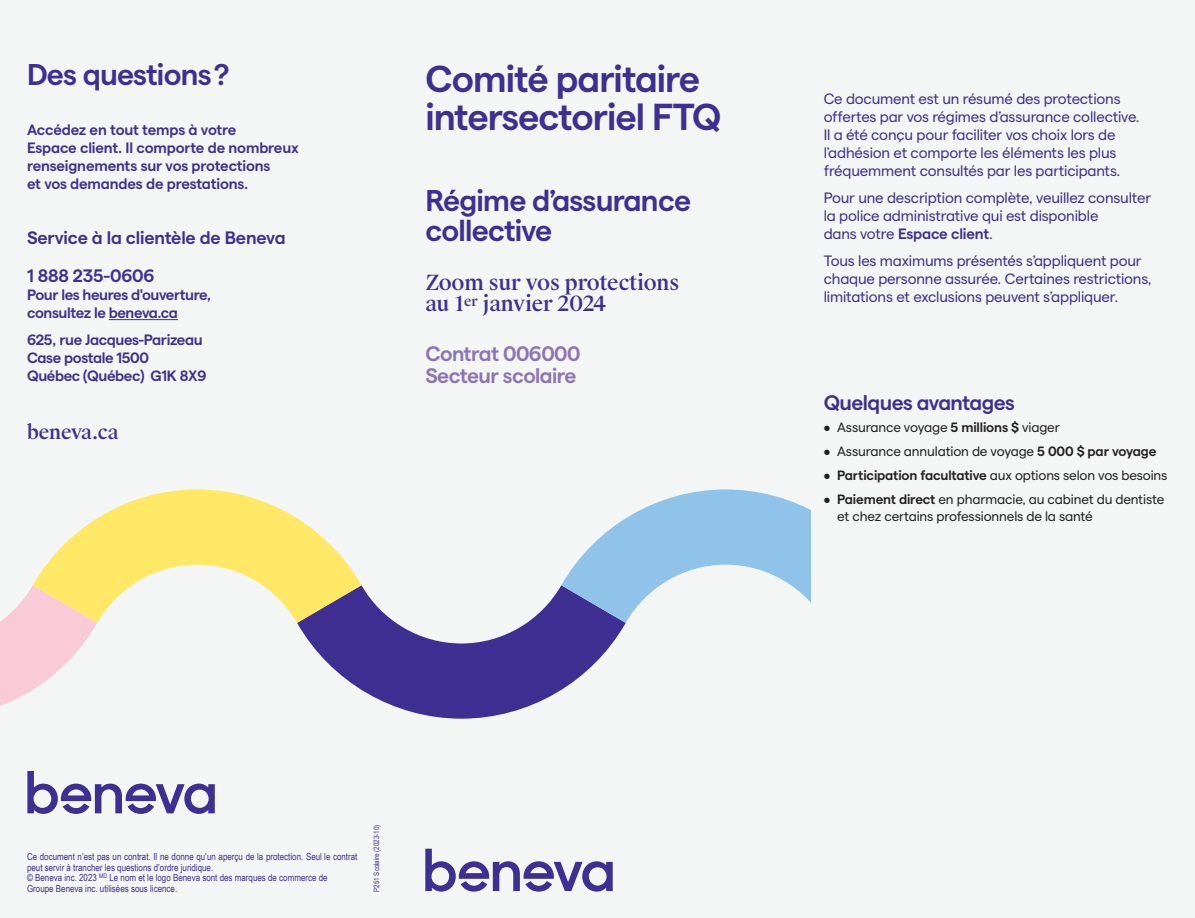
<style>
.page{position:relative;width:1195px;height:918px;background:#fff}
.page>*{position:absolute;margin:0;border:0;box-sizing:border-box;transform-origin:0 0}
.Matter_SB_25_25{font:700 37.5px/37.5px "Matter Beneva Semi";letter-spacing:-.025em;color:#402f92}
.Matter_SB_18_18{font:700 30px/30px "Matter Beneva Semi";letter-spacing:-.025em;color:#402f92}
.t1{font:500 21px/21px "Suisse Works";letter-spacing:-.01em;color:#402f92}
.t2{font:700 21px "Matter Beneva Semi";letter-spacing:-.025em;color:#8d74b4}
.Matter_SB_14_14{font:700 21px "Matter Beneva Semi";letter-spacing:-.025em;color:#402f92}
.t3{font:500 19.5px "Suisse Works";letter-spacing:-.01em;color:#402f92}
.t4{font:700 18px "Matter Beneva Semi";letter-spacing:-.01em;color:#402f92}
.Matter_Reg_10_12{font:15px/18px "Matter Beneva Regular";letter-spacing:-.01em;color:#402f92}
.t5{font:700 15px/18px "Matter Beneva Semi";letter-spacing:-.02em;color:#402f92}
.t6{font:13.5px/16.5px "Matter Beneva Regular";letter-spacing:-.01em;color:#231f20}
.Arial_Narrow_6_5_légal{font:9.75px/10.5px "Arial Narrow";color:#402f92}
.t7{font:7.5px "Arial Narrow";color:#402f92}
.s1{font-family:"Matter Beneva Semi";font-weight:700}
</style>
<div class="page">
<div style="left:0;top:0;width:412px;height:918px;background:#f3f6f4"></div>
<div style="left:385px;top:0;width:425px;height:918px;background:#f3f6f4"></div>
<div style="left:783px;top:0;width:412px;height:918px;background:#f3f6f4"></div>
<svg style="left:0;top:585px;width:97px;height:121px"></svg>
<svg style="left:297px;top:585px;width:329px;height:134px;fill:#402f92"></svg>
<svg style="left:33px;top:489px;width:328px;height:134px;fill:#ffe866"></svg>
<svg style="left:561px;top:489px;width:249px;height:134px"></svg>
<hr style="left:109px;top:319px;width:69px;height:1px;background:#402f92">
<svg style="left:425px;top:849px;width:188px;height:43px"></svg>
<svg style="left:27px;top:771px;width:188px;height:43px"></svg>
<p class="Matter_SB_18_18" style="left:27px;top:57px;width:204px">Des questions?</p>
<p class="t5" style="left:27px;top:119px;width:273px">Accédez en tout temps à votre<br>Espace client. Il comporte de nombreux renseignements sur vos protections<br>et vos demandes de prestations.</p>
<p class="t4" style="left:27px;top:225px;width:260px">Service à la clientèle de Beneva</p>
<p class="t4" style="left:27px;top:262px;width:129px">1 888 235-0606</p>
<p class="t5" style="left:27px;top:284px;width:186px">Pour les heures d'ouverture, consultez le beneva.ca</p>
<p class="t5" style="left:27px;top:329px;width:181px">625, rue Jacques-Parizeau<br>Case postale 1500<br>Québec (Québec) G1K 8X9</p>
<p class="t3" style="left:27px;top:420px;width:93px">beneva.ca</p>
<p class="Matter_SB_25_25" style="left:425px;top:57px;width:298px">Comité paritaire intersectoriel FTQ</p>
<p class="Matter_SB_18_18" style="left:425px;top:183px;width:267px">Régime d’assurance collective</p>
<p class="t1" style="left:425px;top:273px;width:256px">Zoom sur vos protections au 1<sup>er</sup> janvier 2024</p>
<p class="t2" style="left:425px;top:338px;width:157px">Contrat 006000</p>
<p class="t2" style="left:425px;top:360px;width:153px">Secteur scolaire</p>
<p class="Matter_Reg_10_12" style="left:824px;top:88px;width:318px">Ce document est un résumé des protections offertes par vos régimes d’assurance collective.<br>Il a été conçu pour faciliter vos choix lors de l’adhésion et comporte les éléments les plus fréquemment consultés par les participants.</p>
<p class="Matter_Reg_10_12" style="left:824px;top:187px;width:329px">Pour une description complète, veuillez consulter la police administrative qui est disponible<br>dans votre <span class="s1">Espace client</span>.</p>
<p class="Matter_Reg_10_12" style="left:824px;top:250px;width:330px">Tous les maximums présentés s’appliquent pour chaque personne assurée. Certaines restrictions, limitations et exclusions peuvent s’appliquer.</p>
<p class="Matter_SB_14_14" style="left:824px;top:387px;width:193px">Quelques avantages</p>
<p class="t6" style="left:824px;top:418px;width:238px">• Assurance voyage <span class="s1">5 millions $</span> viager</p>
<p class="t6" style="left:824px;top:442px;width:334px">• Assurance annulation de voyage <span class="s1">5 000 $ par voyage</span></p>
<p class="t6" style="left:824px;top:466px;width:345px">• <span class="s1">Participation facultative</span> aux options selon vos besoins</p>
<p class="t6" style="left:837px;top:490px;width:329px;text-indent:-14px">• <span class="s1">Paiement direct</span> en pharmacie, au cabinet du dentiste et chez certains professionnels de la santé</p>
<p class="Arial_Narrow_6_5_légal" style="left:27px;top:851px;width:332px">Ce document n’est pas un contrat. Il ne donne qu’un aperçu de la protection. Seul le contrat peut servir à trancher les questions d’ordre juridique.</p>
<p class="Arial_Narrow_6_5_légal" style="left:27px;top:872px;width:302px">© Beneva inc. 2023 <sup>MD</sup> Le nom et le logo Beneva sont des marques de commerce de<br>Groupe Beneva inc. utilisées sous licence.</p>
<p class="t7" style="left:371px;top:892px;width:68px;rotate:-90deg">P251 Scolaire (2023-10)</p>
</div>
